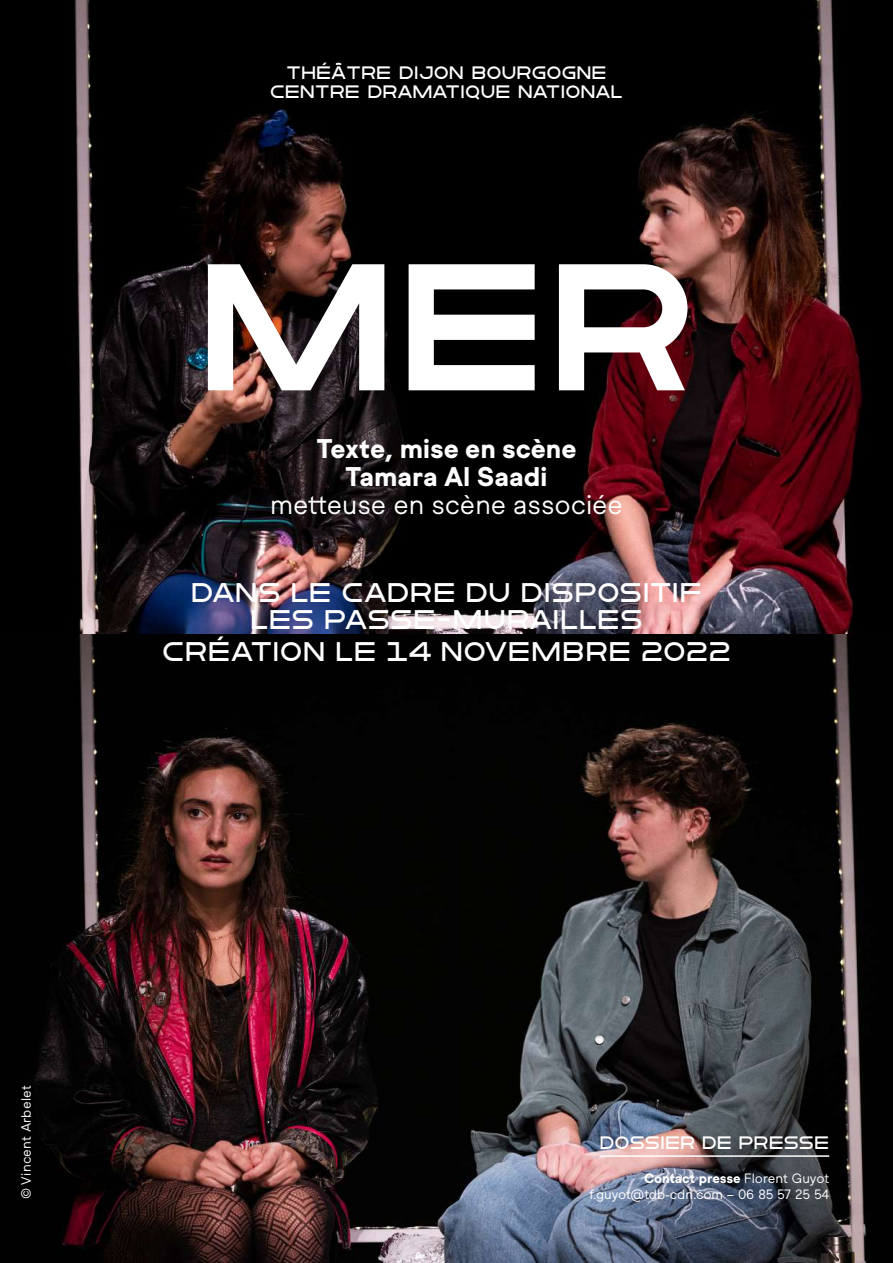
<style>
.page{position:relative;width:893px;height:1263px;background:#fff}
.page>*{position:absolute;margin:0;border:0;box-sizing:border-box;transform-origin:0 0}
.t1{font:900 180px "Garaje 0505";color:#fff}
.t2{font:700 27px "Garaje 0505";letter-spacing:.005em;color:#fff}
.t3{font:700 27px/28.2px "Maax Raw";color:#fff;text-align:center}
.t4{font:27px "Maax Raw";color:#fff}
.t5{font:700 18px/19.5px "Garaje 0505";letter-spacing:-.005em;color:#fff;text-align:center}
.t6{font:13.5px/16.2px "Maax Raw";letter-spacing:-.005em;color:#fff;text-align:right}
.t7{font:13.5px "Maax Raw";letter-spacing:.02em;color:#fff}
.s1{font-weight:700}
</style>
<div class="page">
<img style="left:0;top:633px;width:893px;height:630px">
<img style="left:0;top:0;width:893px;height:633px">
<hr style="left:599px;top:1155px;width:230px;height:2px;background:#fff">
<p class="t5" style="left:270px;top:61px;width:355px">THÉÂTRE DIJON BOURGOGNE<br>CENTRE DRAMATIQUE NATIONAL</p>
<h1 class="t1" style="left:195px;top:184px;width:504px">MER</h1>
<p class="t3" style="left:316px;top:434px;width:262px">Texte, mise en scène<br>Tamara Al Saadi</p>
<p class="t4" style="left:270px;top:487px;width:354px">metteuse en scène associée</p>
<p class="t2" style="left:191px;top:572px;width:23px">DANS</p>
<p class="t2" style="left:290px;top:572px;width:74px">LE CADRE</p>
<p class="t2" style="left:465px;top:572px;width:22px">DU</p>
<p class="t2" style="left:521px;top:572px;width:54px">DISPOS</p>
<p class="t2" style="left:642px;top:572px;width:61px">ITIF</p>
<p class="t2" style="left:250px;top:599px;width:22px">LES</p>
<p class="t2" style="left:324px;top:599px;width:23px">PASSE</p>
<p class="t2" style="left:437px;top:599px;width:42px">-MURA</p>
<p class="t2" style="left:552px;top:599px;width:29px">ILLES</p>
<p class="t2" style="left:162px;top:630px;width:45px">CRÉAT</p>
<p class="t2" style="left:272px;top:630px;width:30px">ION</p>
<p class="t2" style="left:335px;top:630px;width:198px">LE 14 NOVEMBRE</p>
<p class="t2" style="left:641px;top:630px;width:92px">2022</p>
<p class="t7" style="left:17px;top:1199px;width:115px;rotate:-90deg">© Vincent Arbelet</p>
<p class="t5" style="left:599px;top:1131px;width:231px">DOSSIER DE PRESSE</p>
<p class="t6" style="left:589px;top:1169px;width:241px"><span class="s1">Contact presse</span> Florent Guyot f.guyot@tdb-cdn.com – 06 85 57 25 54</p>
</div>
